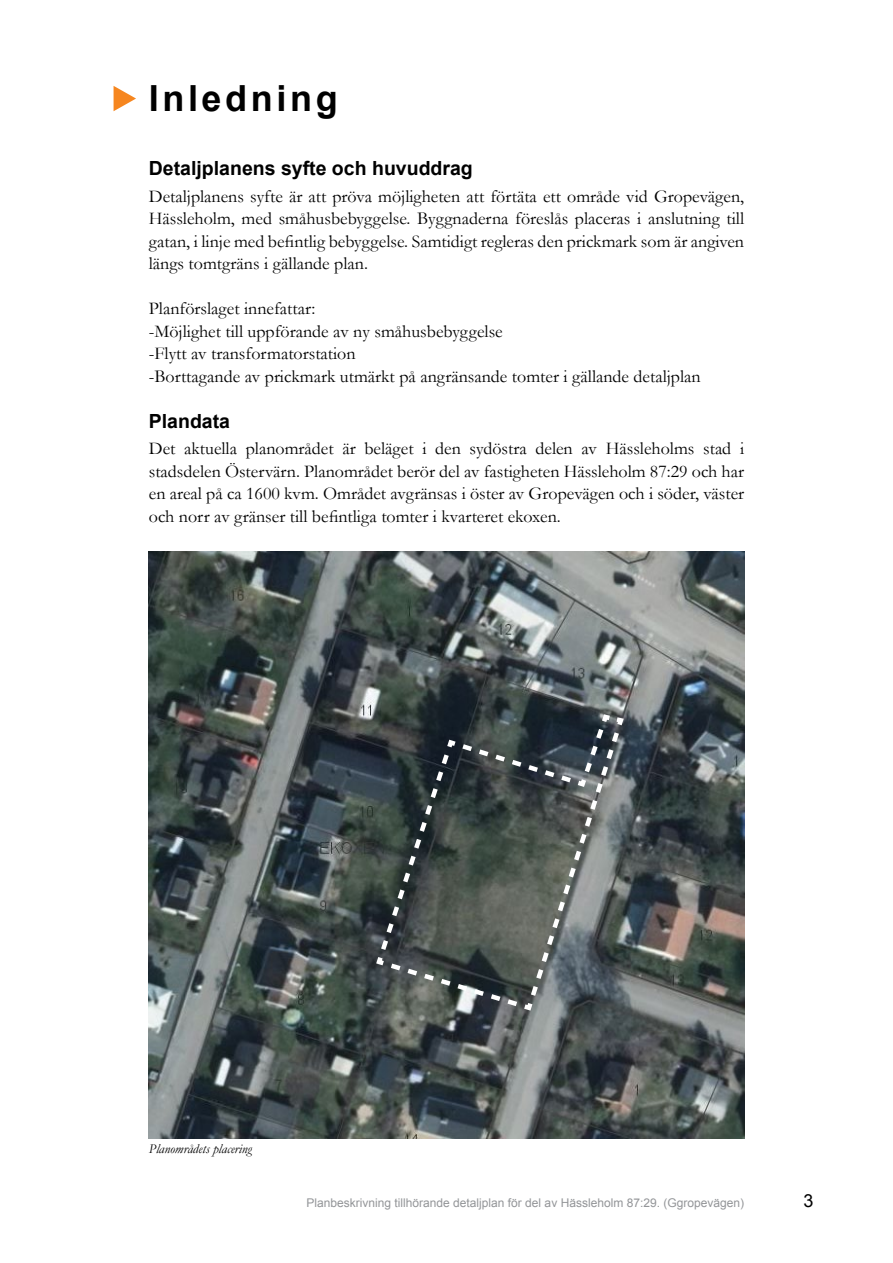
<style>
.page{position:relative;width:893px;height:1263px;background:#fff}
.page>*{position:absolute;margin:0;border:0;box-sizing:border-box;transform-origin:0 0}
.t1{font:700 36px "Arial";letter-spacing:.1em;color:#000}
.t2{font:700 19.5px "Arial";color:#000}
.t3{font:18px/22.5px "Garamond";color:#000;text-align:justify}
.t4{font:18px "Arial";color:#000}
.t5{font:italic 13.5px "Garamond";color:#000}
.t6{font:12px "Arial";color:#939598}
</style>
<div class="page">
<svg style="left:114px;top:86px;width:22px;height:25px"></svg>
<img style="left:149px;top:551px;width:595px;height:588px">
<svg style="left:373px;top:712px;width:254px;height:301px;background:#4e5655"></svg>
<h1 class="t1" style="left:149px;top:75px;width:190px">Inledning</h1>
<p class="t2" style="left:149px;top:155px;width:325px">Detaljplanens syfte och huvuddrag</p>
<p class="t3" style="left:149px;top:184px;width:597px">Detaljplanens syfte är att pröva möjligheten att förtäta ett område vid Gropevägen, Hässleholm, med småhusbebyggelse. Byggnaderna föreslås placeras i anslutning till gatan, i linje med befintlig bebyggelse. Samtidigt regleras den prickmark som är angiven längs tomtgräns i gällande plan.</p>
<p class="t3" style="left:149px;top:297px;width:553px;text-align:left">Planförslaget innefattar:<br>-Möjlighet till uppförande av ny småhusbebyggelse<br>-Flytt av transformatorstation<br>-Borttagande av prickmark utmärkt på angränsande tomter i gällande detaljplan</p>
<p class="t2" style="left:149px;top:408px;width:83px">Plandata</p>
<p class="t3" style="left:149px;top:437px;width:597px">Det aktuella planområdet är beläget i den sydöstra delen av Hässleholms stad i stadsdelen Östervärn. Planområdet berör del av fastigheten Hässleholm 87:29 och har en areal på ca 1600 kvm. Området avgränsas i öster av Gropevägen och i söder, väster och norr av gränser till befintliga tomter i kvarteret ekoxen.</p>
<p class="t5" style="left:149px;top:1139px;width:105px">Planområdets placering</p>
<p class="t6" style="left:307px;top:1195px;width:439px">Planbeskrivning tillhörande detaljplan för del av Hässleholm 87:29. (Ggropevägen)</p>
<p class="t4" style="left:803px;top:1189px;width:12px">3</p>
</div>
